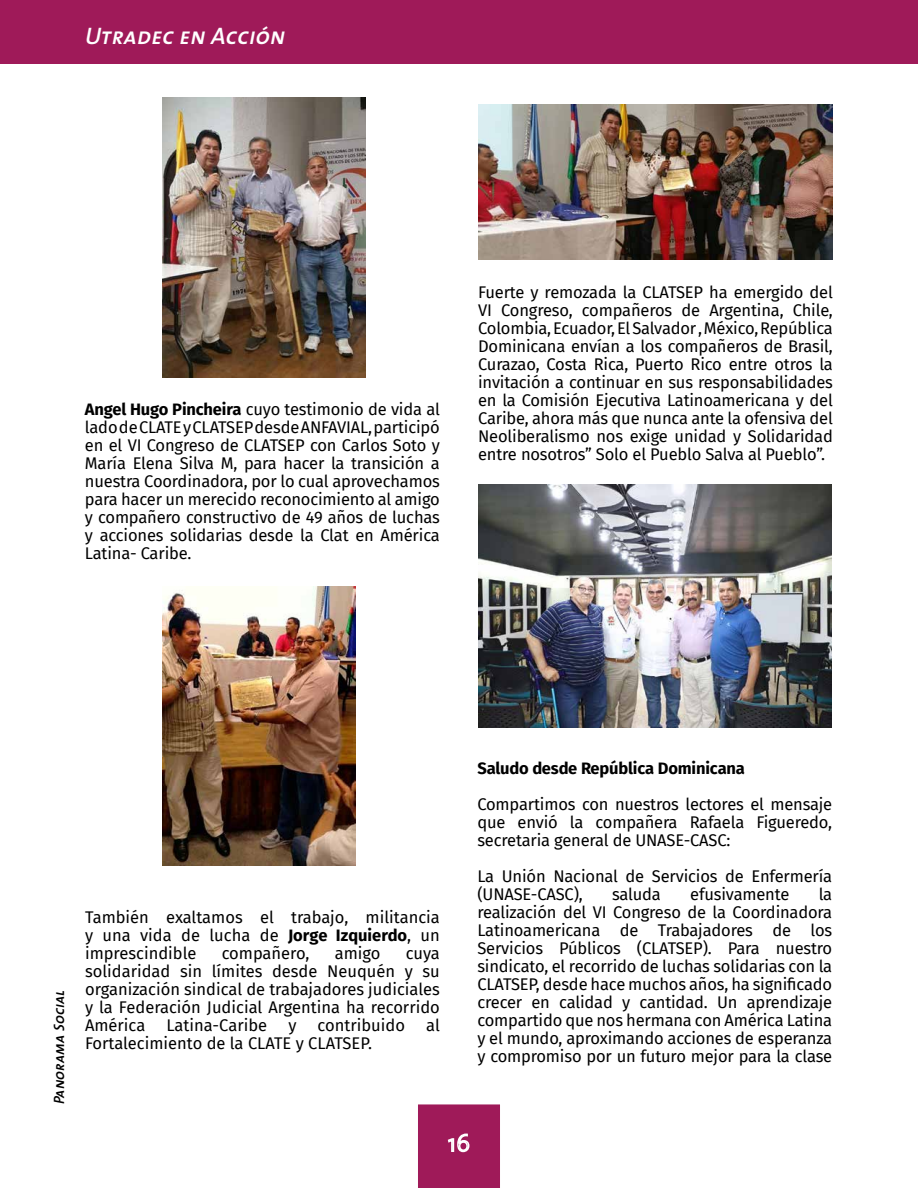
<style>
.page{position:relative;width:918px;height:1188px;background:#fff}
.page>*{position:absolute;margin:0;border:0;box-sizing:border-box;transform-origin:0 0}
.t1{font:24px "The Sans Semi Bold Italic Caps";letter-spacing:.005em;color:#fff}
.t2{font:16.5px/18px "Fira Sans";letter-spacing:-.01em;color:#000;text-align:justify}
.t3{font:700 16.5px "Fira Sans";letter-spacing:-.01em;color:#000}
.t4{font:15px "The Sans Semi Bold Italic Caps";letter-spacing:.005em;color:#000}
.s1{font-weight:700}
</style>
<div class="page">
<div style="left:0;top:0;width:918px;height:63px;background:#9f1a59"></div>
<div style="left:418px;top:1104px;width:82px;height:84px;background:#9f1a59"></div>
<img style="left:163px;top:98px;width:202px;height:279px">
<img style="left:163px;top:586px;width:193px;height:280px">
<img style="left:478px;top:485px;width:353px;height:243px">
<img style="left:478px;top:104px;width:355px;height:156px">
<h1 class="t1" style="left:85px;top:15px;width:202px">Utradec en Acción</h1>
<p class="t2" style="left:85px;top:400px;width:356px"><span class="s1">Angel Hugo Pincheira</span> cuyo testimonio de vida al lado de CLATE y CLATSEP desde ANFAVIAL, participó en el VI Congreso de CLATSEP con Carlos Soto y María Elena Silva M, para hacer la transición a nuestra Coordinadora, por lo cual aprovechamos para hacer un merecido reconocimiento al amigo y compañero constructivo de 49 años de luchas y acciones solidarias desde la Clat en América Latina- Caribe.</p>
<p class="t2" style="left:478px;top:283px;width:356px">Fuerte y remozada la CLATSEP ha emergido del VI Congreso, compañeros de Argentina, Chile, Colombia, Ecuador, El Salvador , México, República Dominicana envían a los compañeros de Brasil, Curazao, Costa Rica, Puerto Rico entre otros la invitación a continuar en sus responsabilidades en la Comisión Ejecutiva Latinoamericana y del Caribe, ahora más que nunca ante la ofensiva del Neoliberalismo nos exige unidad y Solidaridad entre nosotros” Solo el Pueblo Salva al Pueblo”.</p>
<p class="t4" style="left:47px;top:1104px;width:116px;rotate:-90deg">Panorama Social</p>
<p class="t2" style="left:85px;top:908px;width:356px">También exaltamos el trabajo, militancia y una vida de lucha de <span class="s1">Jorge Izquierdo</span>, un imprescindible</p>
<p class="t2" style="left:222px;top:944px;width:89px">compañero,</p>
<p class="t2" style="left:335px;top:944px;width:47px">amigo</p>
<p class="t2" style="left:85px;top:944px;width:356px;text-indent:321px">cuya solidaridad sin límites desde Neuquén y su organización sindical de trabajadores judiciales y la Federación Judicial Argentina ha recorrido América</p>
<p class="t2" style="left:167px;top:1016px;width:102px">Latina-Caribe</p>
<p class="t2" style="left:288px;top:1016px;width:10px">y</p>
<p class="t2" style="left:318px;top:1016px;width:89px">contribuido</p>
<p class="t2" style="left:426px;top:1016px;width:15px">al</p>
<p class="t2" style="left:85px;top:1034px;width:288px">Fortalecimiento de la CLATE y CLATSEP.</p>
<p class="t3" style="left:477px;top:757px;width:269px">Saludo desde República Dominicana</p>
<p class="t2" style="left:477px;top:795px;width:356px">Compartimos con nuestros lectores el mensaje que envió la compañera Rafaela Figueredo, secretaria general de UNASE-CASC:</p>
<p class="t2" style="left:477px;top:867px;width:356px">La Unión Nacional de Servicios de Enfermería (UNASE-CASC),</p>
<p class="t2" style="left:612px;top:885px;width:50px">saluda</p>
<p class="t2" style="left:690px;top:885px;width:100px">efusivamente</p>
<p class="t2" style="left:477px;top:885px;width:356px;text-indent:341px">la realización del VI Congreso de la Coordinadora Latinoamericana de Trabajadores de los Servicios Públicos (CLATSEP). Para nuestro sindicato, el recorrido de luchas solidarias con la CLATSEP, desde hace muchos años, ha significado crecer en calidad y cantidad. Un aprendizaje compartido que nos hermana con América Latina y el mundo, aproximando acciones de esperanza y compromiso por un futuro mejor para la clase</p>
</div>
